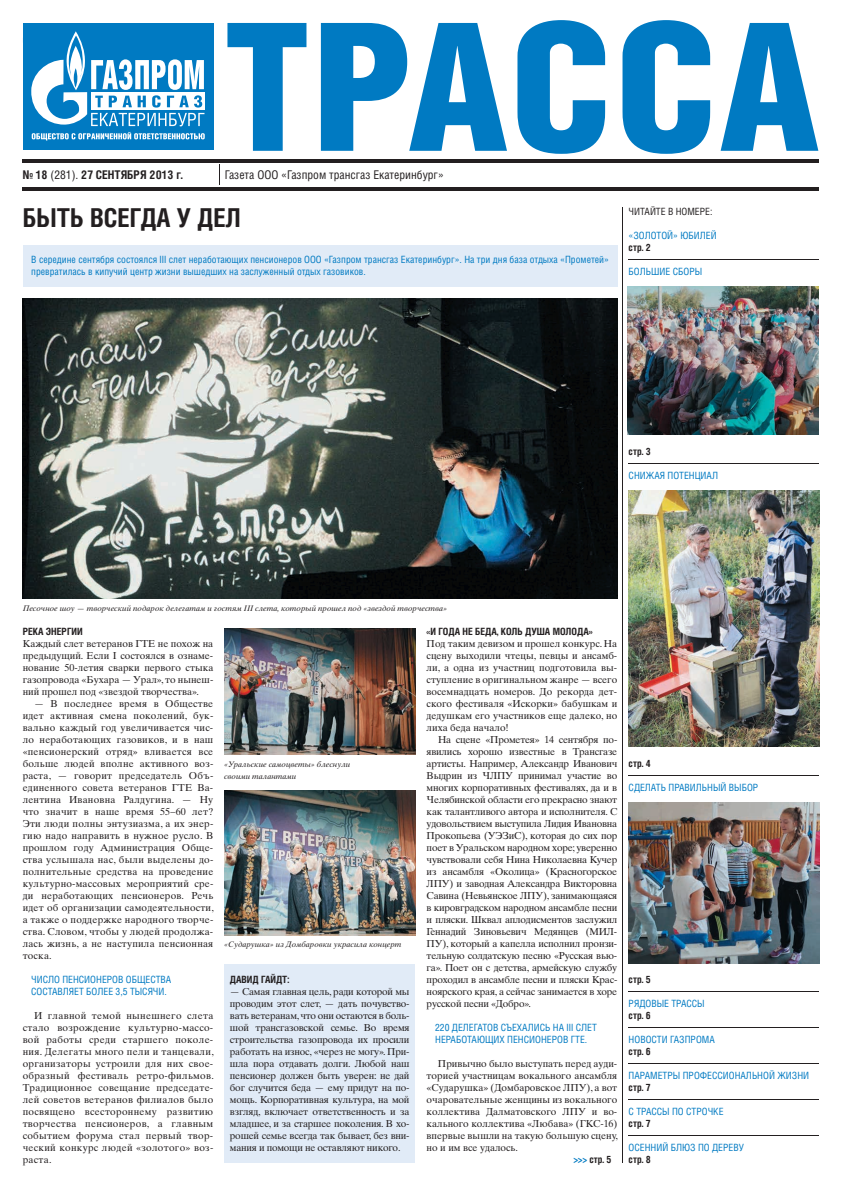
<style>
.page{position:relative;width:842px;height:1191px;background:#fff}
.page>*{position:absolute;margin:0;border:0;box-sizing:border-box;transform-origin:0 0}
.t1{font:700 26px "Helios Cond";color:#231f20}
.t2{font:12px "Helios Cond";color:#231f20}
.t3{font:700 12px "Helios Cond";color:#231f20}
.t4{font:10px/12px "Times Ten C";color:#231f20;text-align:justify}
.t5{font:10px/12px "Helios Cond";color:#007ac2}
.t6{font:700 10px "Helios Cond";color:#231f20}
.t7{font:10px "Helios Cond";color:#231f20}
.t8{font:italic 8px/12px "Times Ten C";color:#231f20}
.s1{font-weight:400}
.s2{color:#007ac2}
</style>
<div class="page">
<div style="left:23px;top:23px;width:190px;height:126px;background:#007ac2"></div>
<svg style="left:31px;top:31px;width:173px;height:95px"></svg>
<svg style="left:32px;top:132px;width:173px;height:8px"></svg>
<hr style="left:23px;top:159px;width:796px;height:3px;background:#231f20">
<hr style="left:23px;top:188px;width:796px;height:3px;background:#231f20">
<svg style="left:219px;top:165px;width:1px;height:20px"></svg>
<svg style="left:227px;top:20px;width:591px;height:134px;fill:#007ac2"></svg>
<hr style="left:623px;top:207px;width:1px;height:956px;background:#231f20">
<hr style="left:629px;top:259px;width:190px;height:1px;background:#231f20">
<hr style="left:629px;top:463px;width:190px;height:1px;background:#231f20">
<hr style="left:629px;top:775px;width:190px;height:1px;background:#231f20">
<hr style="left:629px;top:991px;width:190px;height:1px;background:#231f20">
<hr style="left:629px;top:1027px;width:190px;height:1px;background:#231f20">
<hr style="left:629px;top:1063px;width:190px;height:1px;background:#231f20">
<hr style="left:629px;top:1099px;width:190px;height:1px;background:#231f20">
<hr style="left:629px;top:1135px;width:190px;height:1px;background:#231f20">
<div style="left:23px;top:246px;width:594px;height:41px;background:#e1ebf7"></div>
<div style="left:224px;top:964px;width:191px;height:199px;background:#e1ebf7"></div>
<img style="left:23px;top:299px;width:594px;height:300px">
<img style="left:225px;top:629px;width:190px;height:126px">
<img style="left:225px;top:791px;width:190px;height:144px">
<img style="left:628px;top:287px;width:190px;height:147px">
<img style="left:629px;top:491px;width:190px;height:255px">
<img style="left:629px;top:803px;width:190px;height:160px">
<p class="t3" style="left:23px;top:167px;width:162px">№ 18 <span class="s1">(281).</span> 27 СЕНТЯБРЯ 2013 г.</p>
<p class="t2" style="left:225px;top:167px;width:221px">Газета ООО «Газпром трансгаз Екатеринбург»</p>
<h1 class="t1" style="left:23px;top:202px;width:220px">БЫТЬ ВСЕГДА У ДЕЛ</h1>
<p class="t5" style="left:31px;top:253px;width:579px">В середине сентября состоялся III слет неработающих пенсионеров ООО «Газпром трансгаз Екатеринбург». На три дня база отдыха «Прометей» превратилась в кипучий центр жизни вышедших на заслуженный отдых газовиков.</p>
<p class="t7" style="left:629px;top:205px;width:85px">ЧИТАЙТЕ В НОМЕРЕ:</p>
<p class="t5" style="left:629px;top:229px;width:90px">«ЗОЛОТОЙ» ЮБИЛЕЙ</p>
<p class="t6" style="left:629px;top:241px;width:24px">стр. 2</p>
<p class="t5" style="left:629px;top:265px;width:75px">БОЛЬШИЕ СБОРЫ</p>
<p class="t6" style="left:629px;top:445px;width:24px">стр. 3</p>
<p class="t5" style="left:629px;top:469px;width:91px">СНИЖАЯ ПОТЕНЦИАЛ</p>
<p class="t8" style="left:23px;top:602px;width:426px">Песочное шоу — творческий подарок делегатам и гостям III слета, который прошел под «звездой творчества»</p>
<p class="t6" style="left:23px;top:625px;width:62px">РЕКА ЭНЕРГИИ</p>
<p class="t4" style="left:23px;top:637px;width:192px">Каждый слет ветеранов ГТЕ не похож на предыдущий. Если I состоялся в ознаме&shy;нование 50-летия сварки первого стыка газопровода «Бухара — Урал», то нынеш&shy;ний прошел под «звездой творчества».</p>
<p class="t4" style="left:23px;top:697px;width:193px;text-indent:11px">— В последнее время в Обществе идет активная смена поколений, бук&shy;вально каждый год увеличивается чис&shy;ло неработающих газовиков, и в наш «пенсионерский отряд» вливается все больше людей вполне активного воз&shy;раста, — говорит председатель Объ&shy;единенного совета ветеранов ГТЕ Ва&shy;лентина Ивановна Ралдугина. — Ну что значит в наше время 55–60 лет?<br>Эти люди полны энтузиазма, а их энер&shy;гию надо направить в нужное русло. В прошлом году Администрация Обще&shy;ства услышала нас, были выделены до&shy;полнительные средства на проведение культурно-массовых мероприятий сре&shy;ди неработающих пенсионеров. Речь идет об организации самодеятельности, а также о поддержке народного творче&shy;ства. Словом, чтобы у людей продолжа&shy;лась жизнь, а не наступила пенсионная тоска.</p>
<p class="t5" style="left:31px;top:973px;width:142px">ЧИСЛО ПЕНСИОНЕРОВ ОБЩЕСТВА<br>СОСТАВЛЯЕТ БОЛЕЕ 3,5 ТЫСЯЧИ.</p>
<p class="t4" style="left:23px;top:1009px;width:193px;text-indent:11px">И главной темой нынешнего слета стало возрождение культурно-массо&shy;вой работы среди старшего поколе&shy;ния. Делегаты много пели и танцевали, организаторы устроили для них свое&shy;образный фестиваль ретро-фильмов.<br>Традиционное совещание председате&shy;лей советов ветеранов филиалов было посвящено всестороннему развитию творчества пенсионеров, а главным событием форума стал первый твор&shy;ческий конкурс людей «золотого» воз&shy;раста.</p>
<p class="t8" style="left:224px;top:758px;width:128px">«Уральские самоцветы» блеснули своими талантами</p>
<p class="t8" style="left:224px;top:938px;width:179px">«Сударушка» из Домбаровки украсила концерт</p>
<p class="t6" style="left:230px;top:973px;width:61px">ДАВИД ГАЙДТ:</p>
<p class="t4" style="left:230px;top:985px;width:181px">— Самая главная цель, ради которой мы проводим этот слет, — дать почувство&shy;вать ветеранам, что они остаются в боль&shy;шой трансгазовской семье. Во время строительства газопровода их просили работать на износ, «через не могу». При&shy;шла пора отдавать долги. Любой наш пенсионер должен быть уверен: не дай бог случится беда — ему придут на по&shy;мощь. Корпоративная культура, на мой взгляд, включает ответственность и за младшее, и за старшее поколения. В хо&shy;рошей семье всегда так бывает, без вни&shy;мания и помощи не оставляют никого.</p>
<p class="t6" style="left:427px;top:625px;width:167px">«И ГОДА НЕ БЕДА, КОЛЬ ДУША МОЛОДА»</p>
<p class="t4" style="left:427px;top:637px;width:192px">Под таким девизом и прошел конкурс. На сцену выходили чтецы, певцы и ансамб&shy;ли, а одна из участниц подготовила вы&shy;ступление в оригинальном жанре — всего восемнадцать номеров. До рекорда дет&shy;ского фестиваля «Искорки» бабушкам и дедушкам его участников еще далеко, но лиха беда начало!</p>
<p class="t4" style="left:427px;top:733px;width:192px;text-indent:11px">На сцене «Прометея» 14 сентября по&shy;явились хорошо известные в Трансгазе артисты. Например, Александр Иванович Выдрин из ЧЛПУ принимал участие во многих корпоративных фестивалях, да и в Челябинской области его прекрасно знают как талантливого автора и исполнителя. С удовольствием выступила Лидия Ивановна Прокопьева (УЭЗиС), которая до сих пор поет в Уральском народном хоре; уверенно чувствовали себя Нина Николаевна Кучер из ансамбля «Околица» (Красногорское ЛПУ) и заводная Александра Викторовна Савина (Невьянское ЛПУ), занимающаяся в кировградском народном ансамбле песни и пляски. Шквал аплодисментов заслужил Геннадий Зиновьевич Медянцев (МИЛ-ПУ), который а капелла исполнил пронзи&shy;тельную солдатскую песню «Русская вью&shy;га». Поет он с детства, армейскую службу проходил в ансамбле песни и пляски Крас&shy;ноярского края, а сейчас занимается в хоре русской песни «Добро».</p>
<p class="t5" style="left:435px;top:1021px;width:163px">220 ДЕЛЕГАТОВ СЪЕХАЛИСЬ НА III СЛЕТ<br>НЕРАБОТАЮЩИХ ПЕНСИОНЕРОВ ГТЕ.</p>
<p class="t4" style="left:427px;top:1057px;width:193px;text-indent:11px">Привычно было выступать перед ауди&shy;торией участницам вокального ансамбля «Сударушка» (Домбаровское ЛПУ), а вот очаровательные женщины из вокального коллектива Далматовского ЛПУ и во&shy;кального коллектива «Любава» (ГКС-16) впервые вышли на такую большую сцену, но и им все удалось.</p>
<p class="t6" style="left:573px;top:1153px;width:40px"><span class="s2">&gt;&gt;&gt;</span> стр. 5</p>
<p class="t6" style="left:629px;top:757px;width:23px">стр. 4</p>
<p class="t5" style="left:629px;top:781px;width:131px">СДЕЛАТЬ ПРАВИЛЬНЫЙ ВЫБОР</p>
<p class="t6" style="left:629px;top:973px;width:24px">стр. 5</p>
<p class="t5" style="left:629px;top:997px;width:77px">РЯДОВЫЕ ТРАССЫ</p>
<p class="t6" style="left:629px;top:1009px;width:24px">стр. 6</p>
<p class="t5" style="left:629px;top:1033px;width:88px">НОВОСТИ ГАЗПРОМА</p>
<p class="t6" style="left:629px;top:1045px;width:24px">стр. 6</p>
<p class="t5" style="left:629px;top:1069px;width:182px">ПАРАМЕТРЫ ПРОФЕССИОНАЛЬНОЙ ЖИЗНИ</p>
<p class="t6" style="left:629px;top:1081px;width:23px">стр. 7</p>
<p class="t5" style="left:629px;top:1105px;width:96px">С ТРАССЫ ПО СТРОЧКЕ</p>
<p class="t6" style="left:629px;top:1117px;width:23px">стр. 7</p>
<p class="t5" style="left:629px;top:1141px;width:117px">ОСЕННИЙ БЛЮЗ ПО ДЕРЕВУ</p>
<p class="t6" style="left:629px;top:1153px;width:24px">стр. 8</p>
</div>
